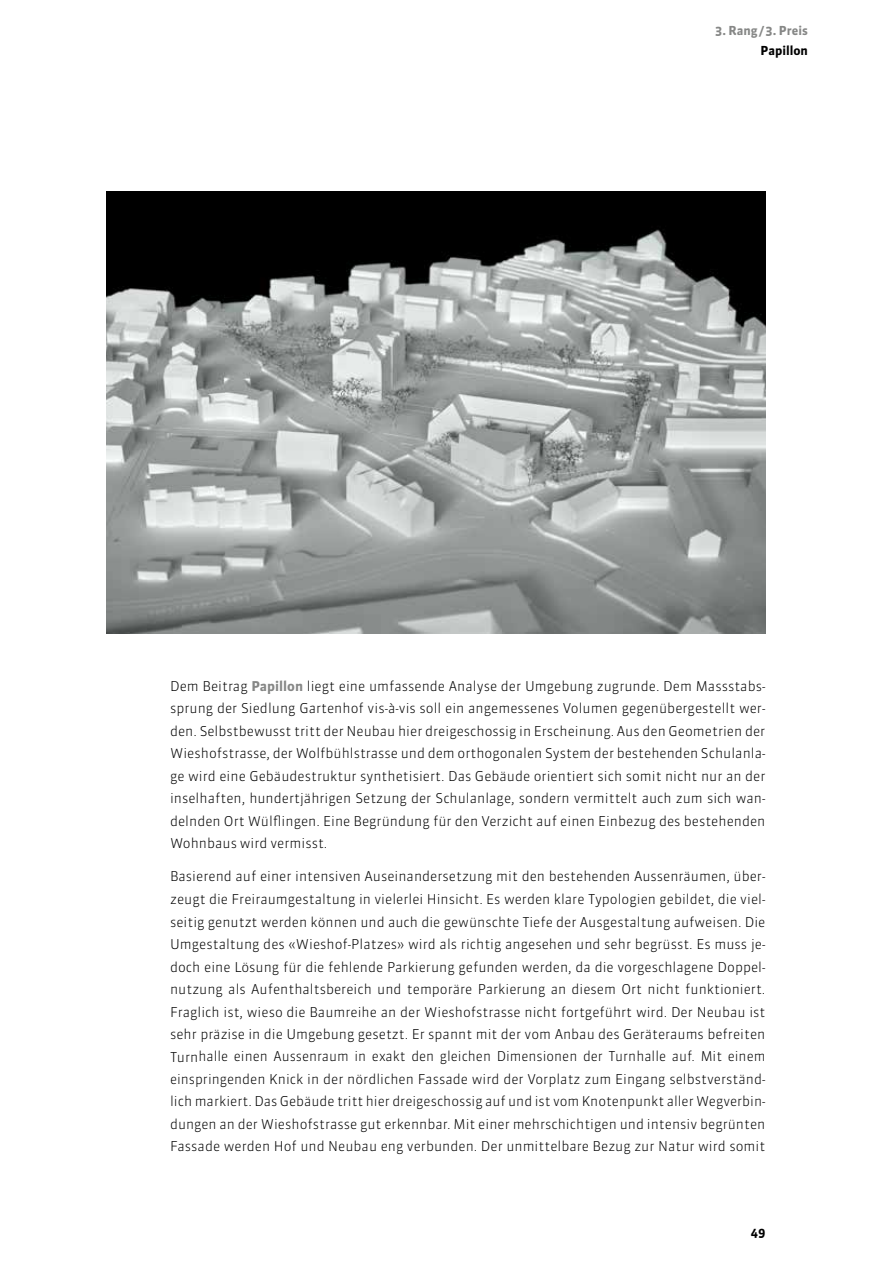
<style>
.page{position:relative;width:893px;height:1263px;background:#fff}
.page>*{position:absolute;margin:0;border:0;box-sizing:border-box;transform-origin:0 0}
.t1{font:300 13.5px/22.5px "Sanuk OT";color:#000;text-align:justify}
.t2{font:700 12.3px "Sanuk OT";color:#868786}
.t3{font:700 12.3px "Sanuk OT";color:#000}
.s1{font-weight:700;color:#868786}
</style>
<div class="page">
<img style="left:106px;top:191px;width:659px;height:443px">
<p class="t2" style="left:715px;top:23px;width:94px">3. Rang/3. Preis</p>
<p class="t3" style="left:761px;top:42px;width:49px">Papillon</p>
<p class="t1" style="left:170px;top:675px;width:597px">Dem Beitrag <span class="s1">Papillon</span> liegt eine umfassende Analyse der Umgebung zugrunde. Dem Massstabs&shy;sprung der Siedlung Gartenhof vis-à-vis soll ein angemessenes Volumen gegenübergestellt wer&shy;den. Selbstbewusst tritt der Neubau hier dreigeschossig in Erscheinung. Aus den Geometrien der Wieshofstrasse, der Wolfbühlstrasse und dem orthogonalen System der bestehenden Schulanla&shy;ge wird eine Gebäudestruktur synthetisiert. Das Gebäude orientiert sich somit nicht nur an der inselhaften, hundertjährigen Setzung der Schulanlage, sondern vermittelt auch zum sich wan&shy;delnden Ort Wülflingen. Eine Begründung für den Verzicht auf einen Einbezug des bestehenden Wohnbaus wird vermisst.</p>
<p class="t1" style="left:170px;top:865px;width:597px">Basierend auf einer intensiven Auseinandersetzung mit den bestehenden Aussenräumen, über&shy;zeugt die Freiraumgestaltung in vielerlei Hinsicht. Es werden klare Typologien gebildet, die viel&shy;seitig genutzt werden können und auch die gewünschte Tiefe der Ausgestaltung aufweisen. Die Umgestaltung des «Wieshof-Platzes» wird als richtig angesehen und sehr begrüsst. Es muss je&shy;doch eine Lösung für die fehlende Parkierung gefunden werden, da die vorgeschlagene Doppel&shy;nutzung als Aufenthaltsbereich und temporäre Parkierung an diesem Ort nicht funktioniert.<br>Fraglich ist, wieso die Baumreihe an der Wieshofstrasse nicht fortgeführt wird. Der Neubau ist sehr präzise in die Umgebung gesetzt. Er spannt mit der vom Anbau des Geräteraums befreiten Turnhalle einen Aussenraum in exakt den gleichen Dimensionen der Turnhalle auf. Mit einem einspringenden Knick in der nördlichen Fassade wird der Vorplatz zum Eingang selbstverständ&shy;lich markiert. Das Gebäude tritt hier dreigeschossig auf und ist vom Knotenpunkt aller Wegverbin&shy;dungen an der Wieshofstrasse gut erkennbar. Mit einer mehrschichtigen und intensiv begrünten Fassade werden Hof und Neubau eng verbunden. Der unmittelbare Bezug zur Natur wird somit</p>
<p class="t3" style="left:751px;top:1225px;width:16px">49</p>
</div>
